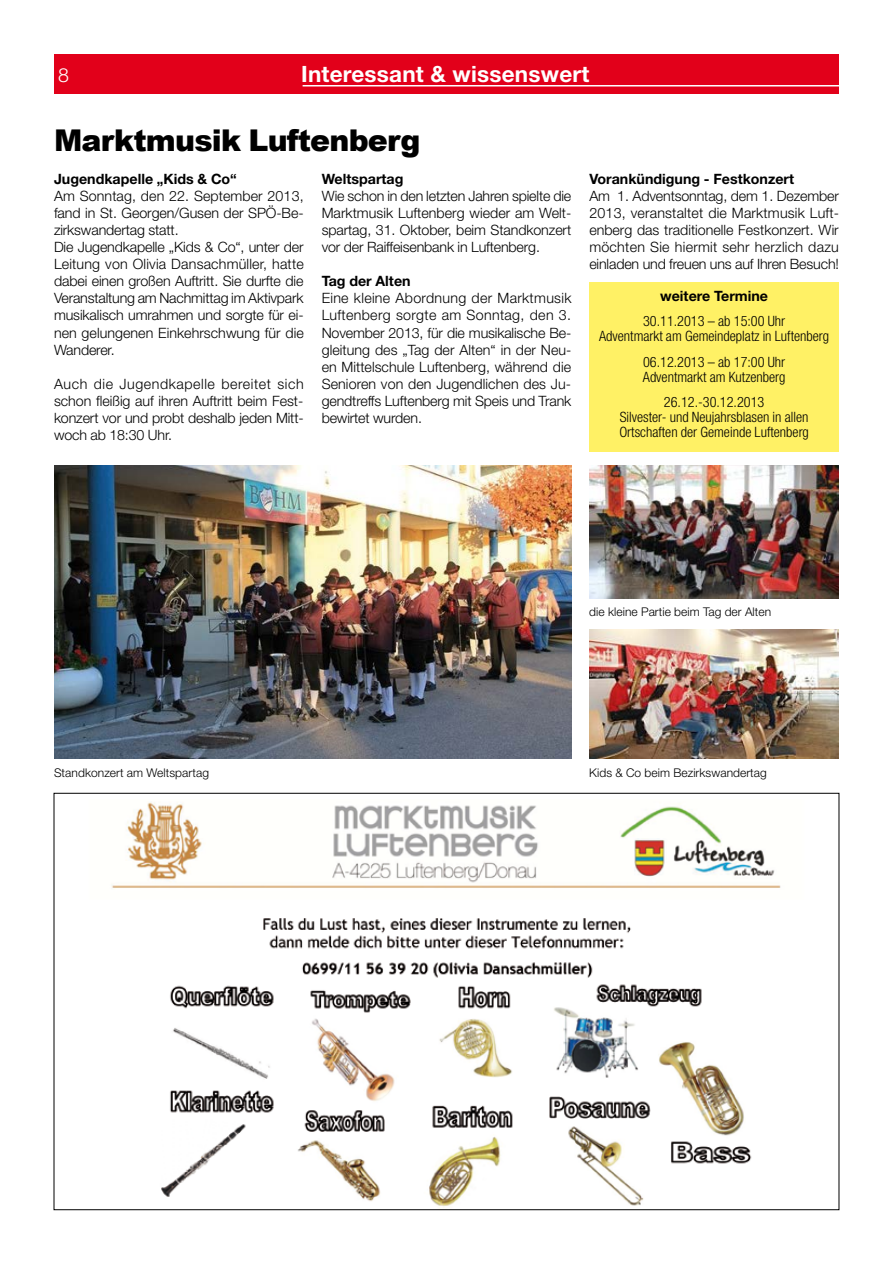
<style>
.page{position:relative;width:893px;height:1263px;background:#fff}
.page>*{position:absolute;margin:0;border:0;box-sizing:border-box;transform-origin:0 0}
.t1{font:900 30px "Arial";letter-spacing:-.025em;color:#000}
.t2{font:700 22.5px "Helvetica Neue LT Std";letter-spacing:.01em;color:#fff}
.t3{font:300 19.5px "Helvetica Neue LT Std";color:#fff}
.t4{font:300 14.25px/17.1px "Helvetica Neue LT Std";letter-spacing:-.01em;color:#000;text-align:justify}
.t5{font:300 condensed 14.25px/15px "Helvetica Neue LT Std";color:#000;text-align:center}
.t6{font:700 14.25px "Helvetica Neue LT Std";color:#000}
.t7{font:300 12px "Helvetica Neue LT Std";letter-spacing:.005em;color:#000}
</style>
<div class="page">
<div style="left:54px;top:54px;width:785px;height:40px;background:#e2001a"></div>
<hr style="left:303px;top:85px;width:536px;height:1px;background:#fff">
<div style="left:589px;top:282px;width:250px;height:169px;background:#fff165"></div>
<img style="left:589px;top:465px;width:250px;height:133px">
<img style="left:589px;top:629px;width:250px;height:130px">
<img style="left:54px;top:465px;width:517px;height:294px">
<img style="left:147px;top:984px;width:614px;height:227px">
<img style="left:111px;top:802px;width:670px;height:176px">
<h3 class="t3" style="left:58px;top:63px;width:12px">8</h3>
<h2 class="t2" style="left:301px;top:60px;width:290px">Interessant &amp; wissenswert</h2>
<h1 class="t1" style="left:54px;top:119px;width:368px">Marktmusik Luftenberg</h1>
<p class="t6" style="left:54px;top:170px;width:184px">Jugendkapelle „Kids &amp; Co“</p>
<p class="t4" style="left:54px;top:187px;width:251px;text-align:left">Am Sonntag, den 22. September 2013, fand in St. Georgen/Gusen der SPÖ-Be&shy;zirkswandertag statt.<br>Die Jugendkapelle „Kids &amp; Co“, unter der Leitung von Olivia Dansachmüller, hatte dabei einen großen Auftritt. Sie durfte die Veranstaltung am Nachmittag im Aktivpark musikalisch umrahmen und sorgte für ei&shy;nen gelungenen Einkehrschwung für die Wanderer.</p>
<p class="t4" style="left:54px;top:375px;width:251px">Auch die Jugendkapelle bereitet sich schon fleißig auf ihren Auftritt beim Fest&shy;konzert vor und probt deshalb jeden Mitt&shy;woch ab 18:30 Uhr.</p>
<p class="t6" style="left:322px;top:170px;width:83px">Weltspartag</p>
<p class="t4" style="left:322px;top:187px;width:251px">Wie schon in den letzten Jahren spielte die Marktmusik Luftenberg wieder am Welt&shy;spartag, 31. Oktober, beim Standkonzert vor der Raiffeisenbank in Luftenberg.</p>
<p class="t6" style="left:322px;top:272px;width:90px">Tag der Alten</p>
<p class="t4" style="left:322px;top:289px;width:251px">Eine kleine Abordnung der Marktmusik Luftenberg sorgte am Sonntag, den 3.<br>November 2013, für die musikalische Be&shy;gleitung des „Tag der Alten“ in der Neu&shy;en Mittelschule Luftenberg, während die Senioren von den Jugendlichen des Ju&shy;gendtreffs Luftenberg mit Speis und Trank bewirtet wurden.</p>
<p class="t6" style="left:589px;top:170px;width:206px">Vorankündigung - Festkonzert</p>
<p class="t4" style="left:589px;top:187px;width:251px">Am 1. Adventsonntag, dem 1. Dezember 2013, veranstaltet die Marktmusik Luft&shy;enberg das traditionelle Festkonzert. Wir möchten Sie hiermit sehr herzlich dazu einladen und freuen uns auf Ihren Besuch!</p>
<p class="t6" style="left:660px;top:287px;width:109px">weitere Termine</p>
<p class="t5" style="left:599px;top:313px;width:232px">30.11.2013 – ab 15:00 Uhr<br>Adventmarkt am Gemeindeplatz in Luftenberg</p>
<p class="t5" style="left:643px;top:354px;width:144px;text-align:left">06.12.2013 – ab 17:00 Uhr<br>Adventmarkt am Kutzenberg</p>
<p class="t5" style="left:619px;top:394px;width:191px">26.12.-30.12.2013<br>Silvester- und Neujahrsblasen in allen<br>Ortschaften der Gemeinde Luftenberg</p>
<p class="t7" style="left:54px;top:765px;width:156px">Standkonzert am Weltspartag</p>
<p class="t7" style="left:589px;top:605px;width:183px">die kleine Partie beim Tag der Alten</p>
<p class="t7" style="left:589px;top:765px;width:179px">Kids &amp; Co beim Bezirkswandertag</p>
</div>
